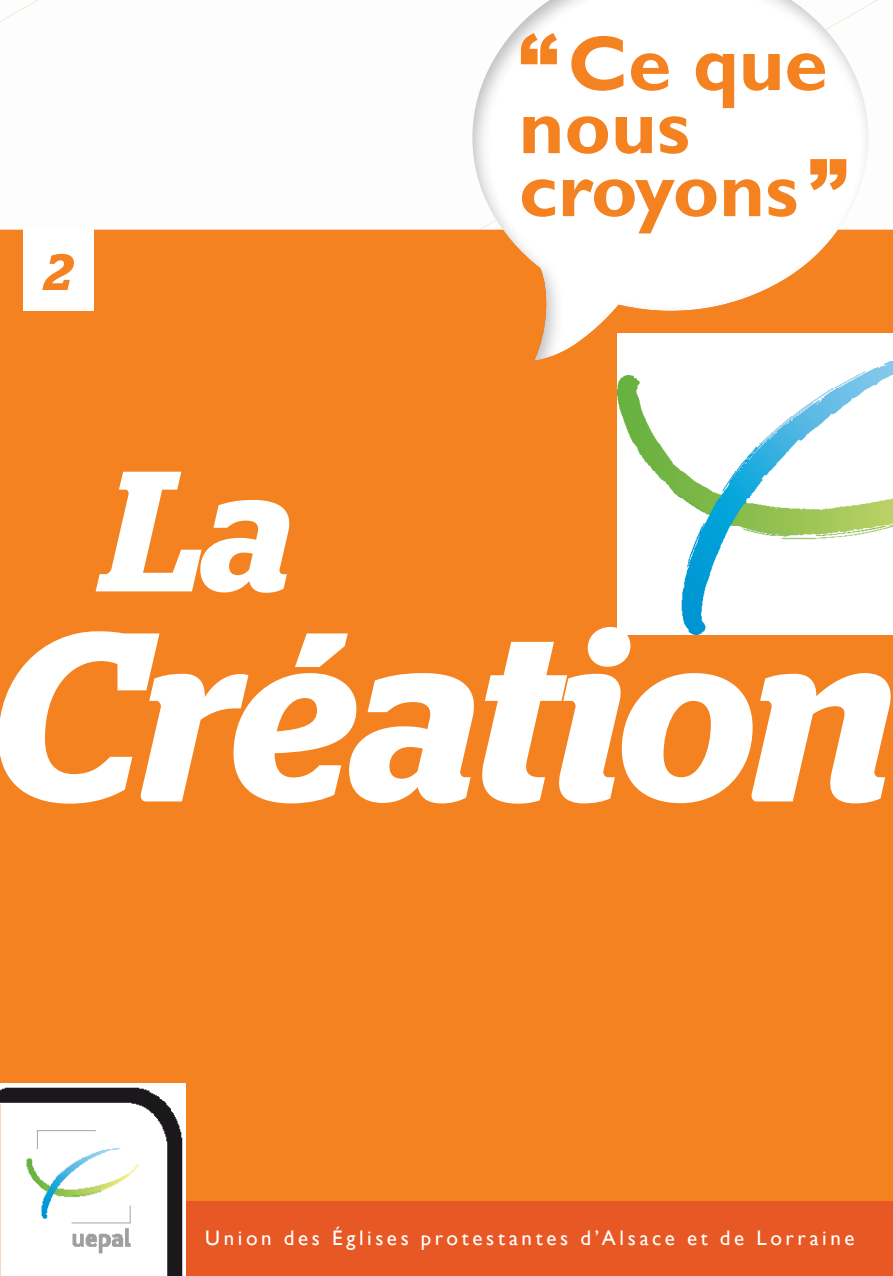
<style>
.page{position:relative;width:893px;height:1276px;background:#fff}
.page>*{position:absolute;margin:0;border:0;box-sizing:border-box;transform-origin:0 0}
.t1{font:italic 600 240px "Stag";letter-spacing:-.015em;color:#fff}
.t2{font:italic 600 171px "Stag";color:#fff}
.t3{font:700 78.3px/63px "Gill Sans";color:#f58220}
.t4{font:italic 600 51px "Stag";color:#f58220}
.t5{font:21px "Gill Sans";letter-spacing:.17em;color:#fff}
.s1{font-family:"Arial";font-weight:900}
</style>
<div class="page">
<div style="left:0;top:0;width:893px;height:1259px;background:#f58220"></div>
<div style="left:0;top:0;width:893px;height:127px;background:#fdfdfd"></div>
<div style="left:0;top:127px;width:893px;height:103px;background:#fdfdfd"></div>
<div style="left:166px;top:1202px;width:727px;height:74px;background:#e85824"></div>
<img style="left:0;top:1083px;width:185px;height:193px">
<img style="left:618px;top:334px;width:275px;height:300px">
<div style="left:23px;top:229px;width:70px;height:81px;background:#fff"></div>
<div style="left:469px;top:0;width:402px;height:362px;background:#231f20;opacity:.3"></div>
<p class="t4" style="left:45px;top:242px;width:29px">2</p>
<p class="t3" style="left:519px;top:34px;width:330px"><span class="s1">“</span>Ce que nous croyons<span class="s1">”</span></p>
<h2 class="t2" style="left:104px;top:431px;width:191px">La</h2>
<h1 class="t1" style="left:-9px;top:576px;width:905px">Création</h1>
<p class="t5" style="left:205px;top:1225px;width:651px">Union des Églises protestantes d’Alsace et de Lorraine</p>
</div>
